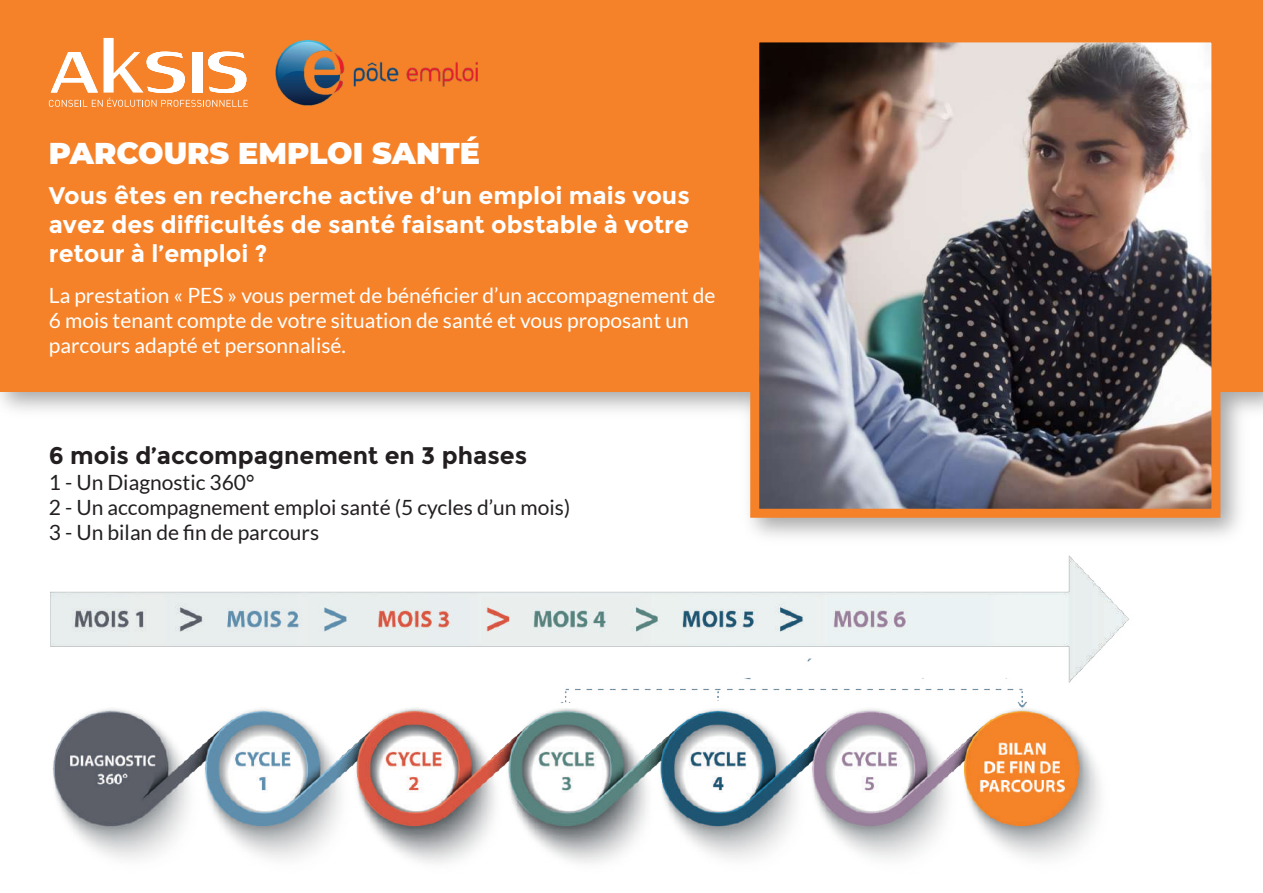
<style>
.page{position:relative;width:1263px;height:893px;background:#fff}
.page>*{position:absolute;margin:0;border:0;box-sizing:border-box;transform-origin:0 0}
.t1{font:900 30px "Montserrat";color:#fff}
.t2{font:700 24px/28.8px "Montserrat";color:#fff;text-align:justify}
.t3{font:700 24px "Montserrat";color:#231f20}
.t4{font:21px/25.2px "Lato";color:#fff}
.t5{font:21px/25.2px "Lato";color:#231f20}
</style>
<div class="page">
<div style="left:0;top:0;width:1263px;height:392px;background:#f58229"></div>
<img style="left:760px;top:43px;width:450px;height:465px">
<div style="left:750px;top:33px;width:470px;height:485px;border:9px solid #f58229"></div>
<img style="left:50px;top:555px;width:1079px;height:308px">
<svg style="left:49px;top:38px;width:199px;height:69px"></svg>
<img style="left:275px;top:39px;width:203px;height:67px">
<h1 class="t1" style="left:49px;top:131px;width:433px">PARCOURS EMPLOI SANTÉ</h1>
<p class="t2" style="left:49px;top:182px;width:642px">Vous êtes en recherche active d’un emploi mais vous avez des difficultés de santé faisant obstable à votre retour à l’emploi ?</p>
<p class="t4" style="left:49px;top:282px;width:668px">La prestation « PES » vous permet de bénéficier d’un accompagnement de<br>6 mois tenant compte de votre situation de santé et vous proposant un parcours adapté et personnalisé.</p>
<p class="t3" style="left:49px;top:442px;width:480px">6 mois d’accompagnement en 3 phases</p>
<p class="t5" style="left:49px;top:469px;width:523px">1 - Un Diagnostic 360°<br>2 - Un accompagnement emploi santé (5 cycles d’un mois)<br>3 - Un bilan de fin de parcours</p>
</div>
